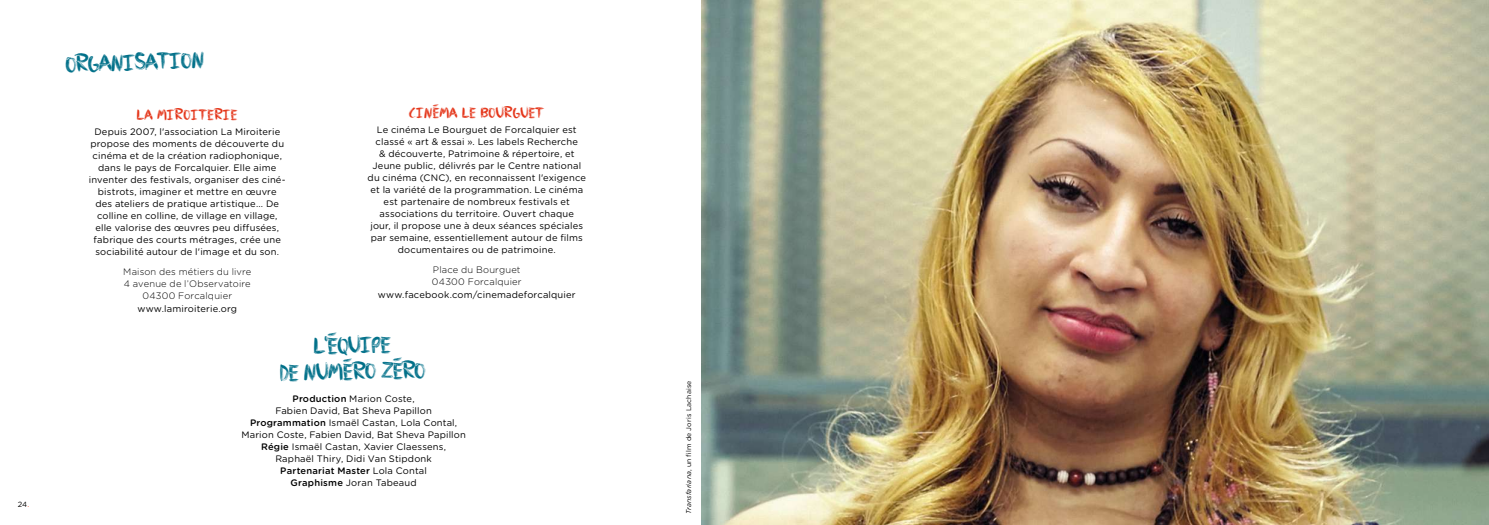
<style>
.page{position:relative;width:1489px;height:525px;background:#fff}
.page>*{position:absolute;margin:0;border:0;box-sizing:border-box;transform-origin:0 0}
.t1{font:27.12px/26.2px "PLUMEBIS PLUMEBIS";color:#007089;text-align:center}
.t2{font:17.5px "PLUMEBIS PLUMEBIS";color:#e43317}
.t3{font:9.38px/12px "Gotham Rounded";letter-spacing:.02em;color:#000;text-align:center}
.t4{font:300 9.38px/12px "Gotham Rounded";letter-spacing:.02em;color:#000;text-align:center}
.t5{font:7.5px "Gotham Rounded";color:#000}
.t6{font:6.88px "Gotham Rounded";letter-spacing:.025em;color:#000}
.s1{color:#e43317}
.s2{font-weight:500}
.s3{font-style:italic}
</style>
<div class="page">
<img style="left:702px;top:0;width:786px;height:524px">
<p class="t5" style="left:18px;top:499px;width:13px">24<span class="s1">.</span></p>
<h1 class="t1" style="left:65px;top:50px;width:141px;rotate:-2deg">ORGANISATION</h1>
<h2 class="t2" style="left:137px;top:105px;width:102px">LA MIROITERIE</h2>
<p class="t3" style="left:89px;top:125px;width:198px">Depuis 2007, l'association La Miroiterie propose des moments de découverte du cinéma et de la création radiophonique, dans le pays de Forcalquier. Elle aime inventer des festivals, organiser des ciné&shy;bistrots, imaginer et mettre en œuvre des ateliers de pratique artistique... De colline en colline, de village en village, elle valorise des œuvres peu diffusées, fabrique des courts métrages, crée une sociabilité autour de l'image et du son.</p>
<p class="t4" style="left:123px;top:264px;width:129px">Maison des métiers du livre<br>4 avenue de l’Observatoire<br>04300 Forcalquier</p>
<p class="t3" style="left:137px;top:302px;width:101px">www.lamiroiterie.org</p>
<h2 class="t2" style="left:409px;top:103px;width:137px">CINÉMA LE BOURGUET</h2>
<p class="t3" style="left:367px;top:123px;width:220px">Le cinéma Le Bourguet de Forcalquier est classé « art &amp; essai ». Les labels Recherche<br>&amp; découverte, Patrimoine &amp; répertoire, et Jeune public, délivrés par le Centre national du cinéma (CNC), en reconnaissent l'exigence et la variété de la programmation. Le cinéma est partenaire de nombreux festivals et associations du territoire. Ouvert chaque<br>jour, il propose une à deux séances spéciales par semaine, essentiellement autour de films documentaires ou de patrimoine.</p>
<p class="t4" style="left:432px;top:263px;width:91px;text-align:left">Place du Bourguet<br>04300 Forcalquier</p>
<p class="t3" style="left:378px;top:288px;width:199px">www.facebook.com/cinemadeforcalquier</p>
<h1 class="t1" style="left:279px;top:332px;width:147px;rotate:-1deg">L'ÉQUIPE<br>DE NUMÉRO ZÉRO</h1>
<p class="t3" style="left:241px;top:392px;width:226px"><span class="s2">Production</span> Marion Coste,<br>Fabien David, Bat Sheva Papillon <span class="s2">Programmation</span> Ismaël Castan, Lola Contal, Marion Coste, Fabien David, Bat Sheva Papillon <span class="s2">Régie</span> Ismaël Castan, Xavier Claessens, Raphaël Thiry, Didi Van Stipdonk<br><span class="s2">Partenariat Master</span> Lola Contal<br><span class="s2">Graphisme</span> Joran Tabeaud</p>
<p class="t6" style="left:684px;top:514px;width:135px;rotate:-90deg"><span class="s3">Transfariana</span>, un film de Joris Lachaise</p>
</div>
